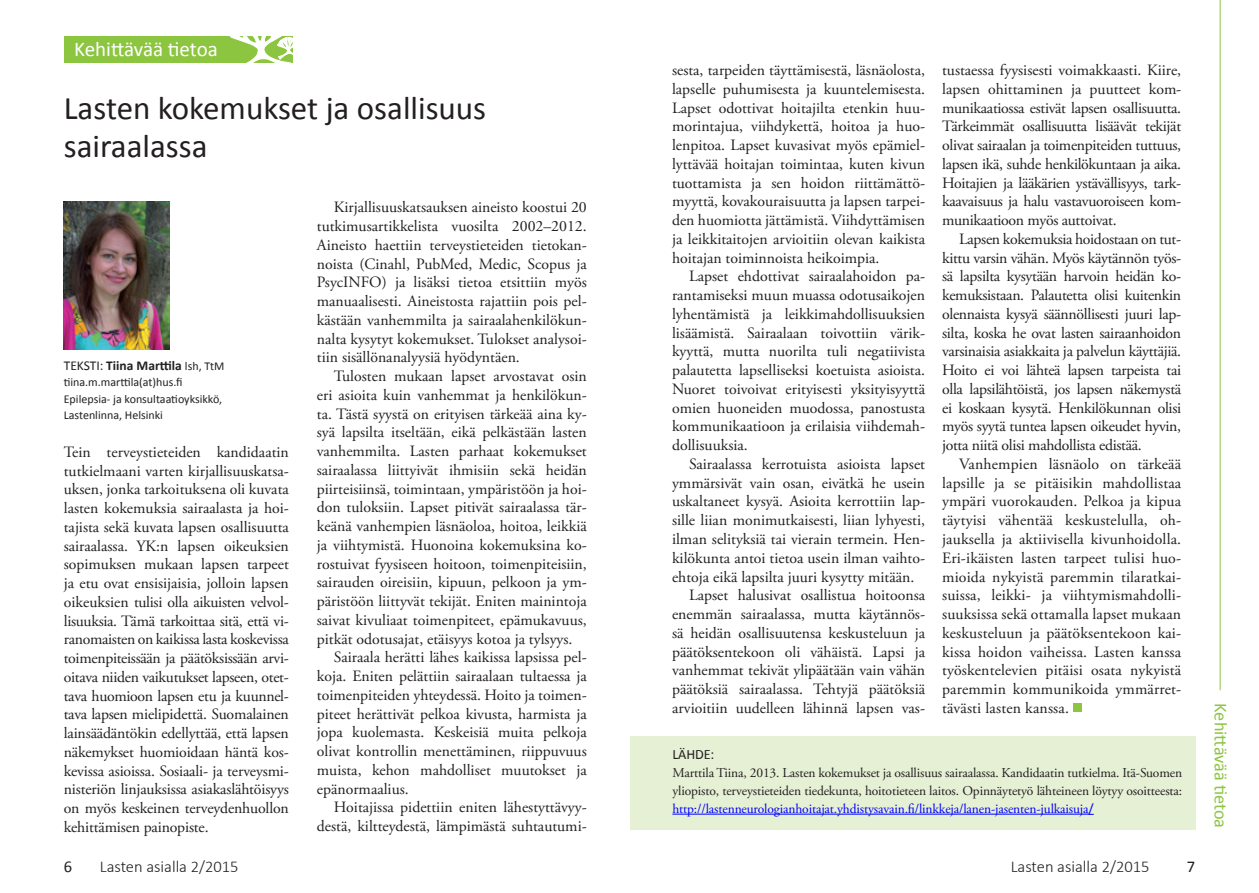
<style>
.page{position:relative;width:1259px;height:893px;background:#fff}
.page>*{position:absolute;margin:0;border:0;box-sizing:border-box;transform-origin:0 0}
.Leipis_ilman_sisenny{font:33px/37.5px "Calibri";color:#231f20}
.Leipis_ilman_sisenny-2{font:21px "Calibri";letter-spacing:-.005em;color:#fff}
.Leipis_ilman_sisenny-3{font:18.3px "Calibri";letter-spacing:-.005em;color:#8cc540}
.t1{font:300 16.5px "Calibri";color:#231f20}
.t2{font:16.5px "Calibri";color:#231f20}
.Leipis_sisennys{font:15.75px/18.8px "Adobe Garamond Pro";color:#231f20;text-align:justify}
.Leipis_ilman_sisenny-4{font:15.75px/18.8px "Adobe Garamond Pro";letter-spacing:-.01em;color:#231f20;text-align:justify}
.Lähdetekstit{font:14.25px "Calibri";letter-spacing:-.01em;color:#231f20}
.Lähdetekstit-2{font:13.5px/18px "Adobe Garamond Pro";letter-spacing:-.01em;color:#231f20;text-align:justify}
.Leipis_ilman_sisenny-5{font:700 13.5px "Calibri";color:#231f20}
.Leipis_ilman_sisenny-6{font:12px/16.5px "Calibri";color:#231f20}
.s1{font-weight:400}
.s2{font-weight:400;font-size:12px}
.s3{color:#00f}
.s4{font-family:"Calibri";color:#00f}
</style>
<div class="page">
<div style="left:64px;top:36px;width:228px;height:27px;background:#8cc540"></div>
<svg style="left:229px;top:36px;width:64px;height:27px"></svg>
<hr style="left:1219px;top:0;width:1px;height:690px;background:#8cc540">
<img style="left:64px;top:202px;width:105px;height:147px">
<div style="left:1073px;top:703px;width:8px;height:9px;background:#8cc540"></div>
<div style="left:629px;top:735px;width:566px;height:94px;background:#e5f0d5"></div>
<hr style="left:672px;top:814px;width:416px;height:1px;background:#00f">
<p class="Leipis_ilman_sisenny-2" style="left:74px;top:36px;width:145px">Kehittävää tietoa</p>
<p class="Leipis_ilman_sisenny" style="left:64px;top:90px;width:424px">Lasten kokemukset ja osallisuus sairaalassa</p>
<p class="Leipis_ilman_sisenny-5" style="left:64px;top:357px;width:162px"><span class="s1">TEKSTI:</span> Tiina Marttila <span class="s2">lsh, TtM</span></p>
<p class="Leipis_ilman_sisenny-6" style="left:64px;top:374px;width:120px">tiina.m.marttila(at)hus.fi</p>
<p class="Leipis_ilman_sisenny-6" style="left:64px;top:391px;width:160px">Epilepsia- ja konsultaatioyksikkö,<br>Lastenlinna, Helsinki</p>
<p class="Leipis_ilman_sisenny-4" style="left:64px;top:443px;width:227px">Tein terveystieteiden kandidaatin tutkielmaani varten kirjallisuuskatsa&shy;uksen, jonka tarkoituksena oli kuvata lasten kokemuksia sairaalasta ja hoi&shy;tajista sekä kuvata lapsen osallisuutta sairaalassa. YK:n lapsen oikeuksien sopimuksen mukaan lapsen tarpeet ja etu ovat ensisijaisia, jolloin lapsen oikeuksien tulisi olla aikuisten velvol&shy;lisuuksia. Tämä tarkoittaa sitä, että vi&shy;ranomaisten on kaikissa lasta koskevissa toimenpiteissään ja päätöksissään arvi&shy;oitava niiden vaikutukset lapseen, otet&shy;tava huomioon lapsen etu ja kuunnel&shy;tava lapsen mielipidettä. Suomalainen lainsäädäntökin edellyttää, että lapsen näkemykset huomioidaan häntä kos&shy;kevissa asioissa. Sosiaali- ja terveysmi&shy;nisteriön linjauksissa asiakaslähtöisyys on myös keskeinen terveydenhuollon kehittämisen painopiste.</p>
<p class="Leipis_sisennys" style="left:317px;top:199px;width:271px;text-indent:17px">Kirjallisuuskatsauksen aineisto koostui 20 tutkimusartikkelista vuosilta 2002–2012.<br>Aineisto haettiin terveystieteiden tietokan&shy;noista (Cinahl, PubMed, Medic, Scopus ja PsycINFO) ja lisäksi tietoa etsittiin myös manuaalisesti. Aineistosta rajattiin pois pel&shy;kästään vanhemmilta ja sairaalahenkilökun&shy;nalta kysytyt kokemukset. Tulokset analysoi&shy;tiin sisällönanalyysiä hyödyntäen.</p>
<p class="Leipis_sisennys" style="left:317px;top:367px;width:271px;text-indent:17px">Tulosten mukaan lapset arvostavat osin eri asioita kuin vanhemmat ja henkilökun&shy;ta. Tästä syystä on erityisen tärkeää aina ky&shy;syä lapsilta itseltään, eikä pelkästään lasten vanhemmilta. Lasten parhaat kokemukset sairaalassa liittyivät ihmisiin sekä heidän piirteisiinsä, toimintaan, ympäristöön ja hoi&shy;don tuloksiin. Lapset pitivät sairaalassa tär&shy;keänä vanhempien läsnäoloa, hoitoa, leikkiä ja viihtymistä. Huonoina kokemuksina ko&shy;rostuivat fyysiseen hoitoon, toimenpiteisiin, sairauden oireisiin, kipuun, pelkoon ja ym&shy;päristöön liittyvät tekijät. Eniten mainintoja saivat kivuliaat toimenpiteet, epämukavuus, pitkät odotusajat, etäisyys kotoa ja tylsyys.</p>
<p class="Leipis_sisennys" style="left:317px;top:649px;width:271px;text-indent:17px">Sairaala herätti lähes kaikissa lapsissa pel&shy;koja. Eniten pelättiin sairaalaan tultaessa ja toimenpiteiden yhteydessä. Hoito ja toimen&shy;piteet herättivät pelkoa kivusta, harmista ja jopa kuolemasta. Keskeisiä muita pelkoja olivat kontrollin menettäminen, riippuvuus muista, kehon mahdolliset muutokset ja epänormaalius.</p>
<p class="Leipis_sisennys" style="left:317px;top:799px;width:271px;text-align:right">Hoitajissa pidettiin eniten lähestyttävyy&shy;destä, kiltteydestä, lämpimästä suhtautumi-</p>
<p class="Leipis_sisennys" style="left:672px;top:61px;width:255px">sesta, tarpeiden täyttämisestä, läsnäolosta, lapselle puhumisesta ja kuuntelemisesta.<br>Lapset odottivat hoitajilta etenkin huu&shy;morintajua, viihdykettä, hoitoa ja huo&shy;lenpitoa. Lapset kuvasivat myös epämiel&shy;lyttävää hoitajan toimintaa, kuten kivun tuottamista ja sen hoidon riittämättö&shy;myyttä, kovakouraisuutta ja lapsen tarpei&shy;den huomiotta jättämistä. Viihdyttämisen ja leikkitaitojen arvioitiin olevan kaikista hoitajan toiminnoista heikoimpia.</p>
<p class="Leipis_sisennys" style="left:672px;top:268px;width:255px;text-indent:17px">Lapset ehdottivat sairaalahoidon pa&shy;rantamiseksi muun muassa odotusaikojen lyhentämistä ja leikkimahdollisuuksien lisäämistä. Sairaalaan toivottiin värik&shy;kyyttä, mutta nuorilta tuli negatiivista palautetta lapselliseksi koetuista asioista.<br>Nuoret toivoivat erityisesti yksityisyyttä omien huoneiden muodossa, panostusta kommunikaatioon ja erilaisia viihdemah&shy;dollisuuksia.</p>
<p class="Leipis_sisennys" style="left:672px;top:455px;width:255px;text-indent:17px">Sairaalassa kerrotuista asioista lapset ymmärsivät vain osan, eivätkä he usein uskaltaneet kysyä. Asioita kerrottiin lap&shy;sille liian monimutkaisesti, liian lyhyesti, ilman selityksiä tai vierain termein. Hen&shy;kilökunta antoi tietoa usein ilman vaihto&shy;ehtoja eikä lapsilta juuri kysytty mitään.</p>
<p class="Leipis_sisennys" style="left:672px;top:586px;width:255px;text-indent:17px">Lapset halusivat osallistua hoitoonsa enemmän sairaalassa, mutta käytännös&shy;sä heidän osallisuutensa keskusteluun ja päätöksentekoon oli vähäistä. Lapsi ja vanhemmat tekivät ylipäätään vain vähän päätöksiä sairaalassa. Tehtyjä päätöksiä arvioitiin uudelleen lähinnä lapsen vas-</p>
<p class="Leipis_sisennys" style="left:942px;top:61px;width:241px">tustaessa fyysisesti voimakkaasti. Kiire, lapsen ohittaminen ja puutteet kom&shy;munikaatiossa estivät lapsen osallisuutta.<br>Tärkeimmät osallisuutta lisäävät tekijät olivat sairaalan ja toimenpiteiden tuttuus, lapsen ikä, suhde henkilökuntaan ja aika.<br>Hoitajien ja lääkärien ystävällisyys, tark&shy;kaavaisuus ja halu vastavuoroiseen kom&shy;munikaatioon myös auttoivat.</p>
<p class="Leipis_sisennys" style="left:942px;top:230px;width:241px;text-indent:17px">Lapsen kokemuksia hoidostaan on tut&shy;kittu varsin vähän. Myös käytännön työs&shy;sä lapsilta kysytään harvoin heidän ko&shy;kemuksistaan. Palautetta olisi kuitenkin olennaista kysyä säännöllisesti juuri lap&shy;silta, koska he ovat lasten sairaanhoidon varsinaisia asiakkaita ja palvelun käyttäjiä.<br>Hoito ei voi lähteä lapsen tarpeista tai olla lapsilähtöistä, jos lapsen näkemystä ei koskaan kysytä. Henkilökunnan olisi myös syytä tuntea lapsen oikeudet hyvin, jotta niitä olisi mahdollista edistää.</p>
<p class="Leipis_sisennys" style="left:942px;top:455px;width:241px;text-indent:17px">Vanhempien läsnäolo on tärkeää lapsille ja se pitäisikin mahdollistaa ympäri vuorokauden. Pelkoa ja kipua täytyisi vähentää keskustelulla, oh&shy;jauksella ja aktiivisella kivunhoidolla.<br>Eri-ikäisten lasten tarpeet tulisi huo&shy;mioida nykyistä paremmin tilaratkai&shy;suissa, leikki- ja viihtymismahdolli&shy;suuksissa sekä ottamalla lapset mukaan keskusteluun ja päätöksentekoon kai&shy;kissa hoidon vaiheissa. Lasten kanssa työskentelevien pitäisi osata nykyistä paremmin kommunikoida ymmärret&shy;tävästi lasten kanssa.</p>
<p class="Lähdetekstit" style="left:672px;top:745px;width:43px">LÄHDE:</p>
<p class="Lähdetekstit-2" style="left:672px;top:764px;width:511px">Marttila Tiina, 2013. Lasten kokemukset ja osallisuus sairaalassa. Kandidaatin tutkielma. Itä-Suomen yliopisto, terveystieteiden tiedekunta, hoitotieteen laitos. Opinnäytetyö lähteineen löytyy osoitteesta: <span class="s3">http://lastenneurologianhoitajat.yhdistysavain.fi/linkkeja/lanen-jasenten-julkaisuja</span><span class="s4">/</span></p>
<p class="t2" style="left:64px;top:856px;width:10px">6</p>
<p class="t1" style="left:100px;top:856px;width:140px">Lasten asialla 2/2015</p>
<p class="t1" style="left:1010px;top:856px;width:140px">Lasten asialla 2/2015</p>
<p class="t2" style="left:1186px;top:856px;width:10px">7</p>
<p class="Leipis_ilman_sisenny-3" style="left:1232px;top:703px;width:126px;rotate:90deg">Kehittävää tietoa</p>
</div>
